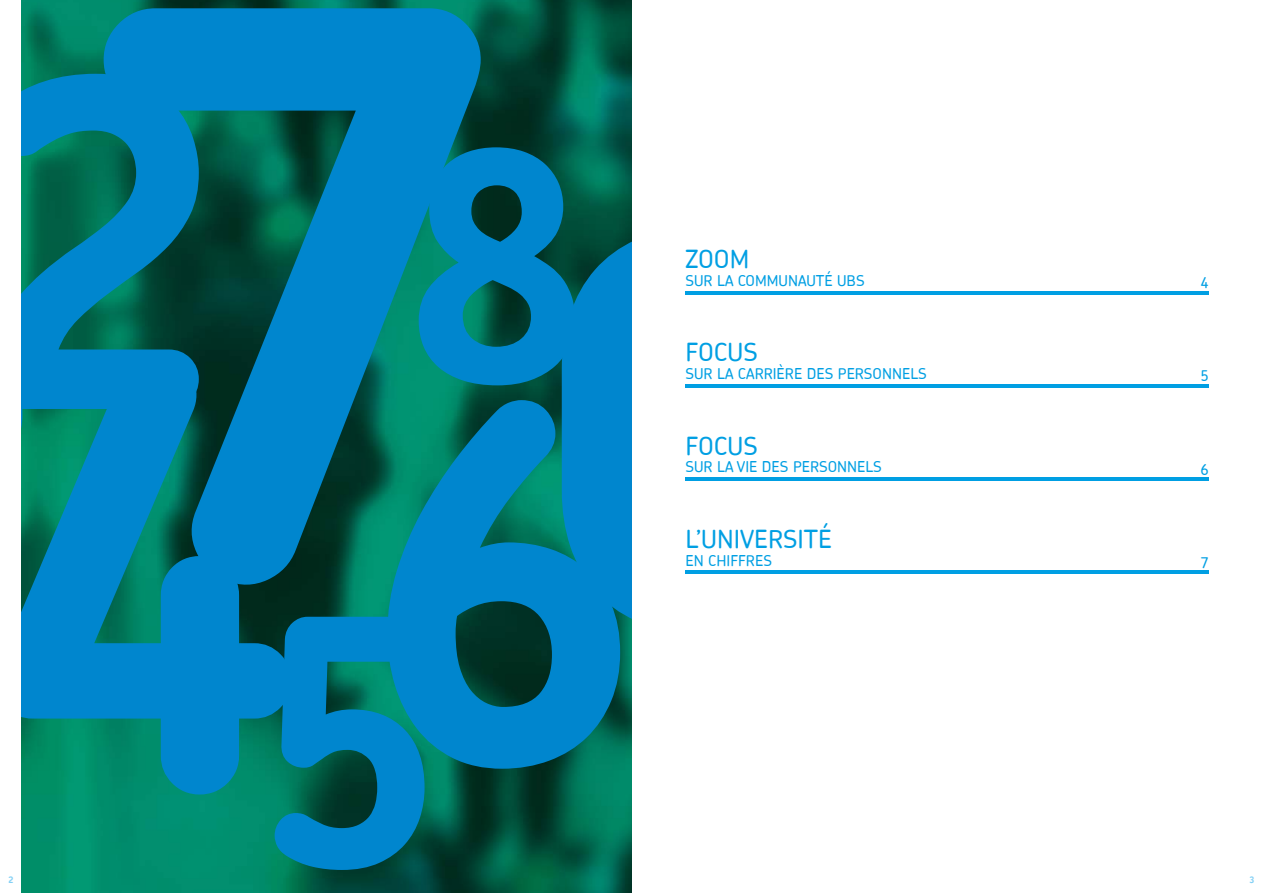
<style>
.page{position:relative;width:1263px;height:893px;background:#fff}
.page>*{position:absolute;margin:0;border:0;box-sizing:border-box;transform-origin:0 0}
.t1{font:500 24.9px "Chevin";color:#009fe3}
.t2{font:500 15px "Chevin";color:#009fe3}
.t3{font:700 9px "Chevin";color:#83d0f5}
</style>
<div class="page">
<img style="left:21px;top:0;width:610px;height:893px">
<svg style="left:21px;top:0;width:31px;height:74px;background:#007c5b"></svg>
<svg style="left:21px;top:74px;width:83px;height:280px;background:#007a8e"></svg>
<svg style="left:21px;top:236px;width:1px;height:118px"></svg>
<svg style="left:21px;top:354px;width:254px;height:440px;background:#0083a2"></svg>
<svg style="left:104px;top:8px;width:377px;height:578px;background:#007299"></svg>
<svg style="left:275px;top:147px;width:356px;height:723px;background:#007493"></svg>
<hr style="left:685px;top:291px;width:524px;height:3px;background:#009fe3">
<hr style="left:685px;top:384px;width:524px;height:3px;background:#009fe3">
<hr style="left:685px;top:477px;width:524px;height:4px;background:#009fe3">
<hr style="left:685px;top:571px;width:524px;height:3px;background:#009fe3">
<h1 class="t1" style="left:685px;top:243px;width:65px">ZOOM</h1>
<p class="t2" style="left:685px;top:271px;width:181px">SUR LA COMMUNAUTÉ UBS</p>
<h1 class="t1" style="left:685px;top:336px;width:74px">FOCUS</h1>
<p class="t2" style="left:685px;top:364px;width:243px">SUR LA CARRIÈRE DES PERSONNELS</p>
<h1 class="t1" style="left:685px;top:429px;width:74px">FOCUS</h1>
<p class="t2" style="left:685px;top:457px;width:198px">SUR LA VIE DES PERSONNELS</p>
<h1 class="t1" style="left:685px;top:523px;width:148px">L’UNIVERSITÉ</h1>
<p class="t2" style="left:685px;top:551px;width:88px">EN CHIFFRES</p>
<p class="t2" style="left:1200px;top:273px;width:10px">4</p>
<p class="t2" style="left:1200px;top:366px;width:10px">5</p>
<p class="t2" style="left:1200px;top:459px;width:10px">6</p>
<p class="t2" style="left:1200px;top:553px;width:10px">7</p>
<p class="t3" style="left:9px;top:874px;width:7px">2</p>
<p class="t3" style="left:1249px;top:874px;width:7px">3</p>
</div>
